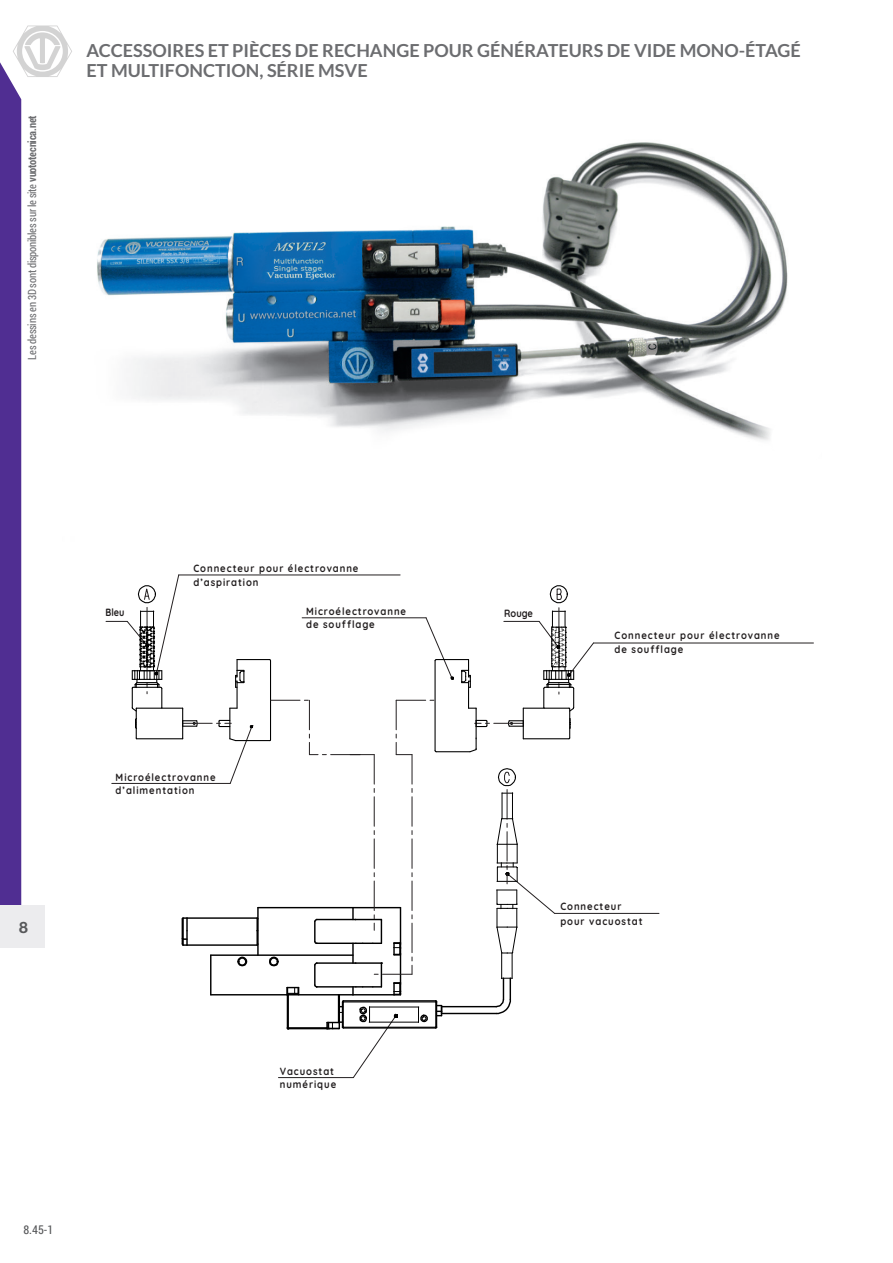
<style>
.page{position:relative;width:893px;height:1263px;background:#fff}
.page>*{position:absolute;margin:0;border:0;box-sizing:border-box;transform-origin:0 0}
.Titolo_prodotto{font:700 18px "Lato";color:#6c6d70}
.t1{font:700 15.75px "Helvetica Neue LT Std";color:#57585a}
.t2{font:12px "Roboto Condensed";color:#57585a}
.t3{font:11.25px "Roboto Condensed";letter-spacing:-.02em;color:#6c6d70;scale:.94 1}
.t4{font:700 10.5px/13.5px "Quicksand";letter-spacing:.1em;color:#231f20;scale:.9 1}
.t5{font:700 10.5px "Quicksand";letter-spacing:.1em;color:#231f20;scale:.88 1}
.t6{font:700 10.5px "Quicksand";letter-spacing:.1em;color:#231f20;scale:.86 1}
.s1{font-weight:700}
</style>
<div class="page">
<div style="left:0;top:905px;width:45px;height:42px;background:#ececee"></div>
<svg style="left:0;top:25px;width:72px;height:880px"></svg>
<img style="left:62px;top:107px;width:726px;height:450px">
<div style="left:728px;top:369px;width:140px;height:139px;background:#fff;border-radius:50%"></div>
<hr style="left:555px;top:913px;width:104px;height:1px;background:#231f20">
<hr style="left:179px;top:575px;width:221px;height:1px;background:#231f20">
<hr style="left:504px;top:621px;width:35px;height:1px;background:#231f20">
<svg style="left:497px;top:768px;width:19px;height:19px"></svg>
<hr style="left:302px;top:617px;width:124px;height:1px;background:#231f20">
<hr style="left:278px;top:1077px;width:75px;height:1px;background:#231f20">
<hr style="left:436px;top:659px;width:33px;height:1px;background:#000">
<hr style="left:436px;top:751px;width:34px;height:1px;background:#000">
<svg style="left:425px;top:617px;width:30px;height:63px"></svg>
<hr style="left:434px;top:661px;width:2px;height:90px;background:#000">
<hr style="left:523px;top:708px;width:46px;height:1px;background:#000">
<hr style="left:523px;top:738px;width:46px;height:1px;background:#000">
<hr style="left:237px;top:659px;width:33px;height:1px;background:#000">
<hr style="left:236px;top:740px;width:34px;height:1px;background:#000">
<hr style="left:270px;top:661px;width:1px;height:79px;background:#000">
<svg style="left:461px;top:659px;width:63px;height:94px"></svg>
<hr style="left:396px;top:700px;width:1px;height:30px;background:#231f20">
<hr style="left:309px;top:700px;width:1px;height:30px;background:#231f20">
<hr style="left:593px;top:643px;width:220px;height:1px;background:#231f20">
<svg style="left:106px;top:574px;width:148px;height:210px"></svg>
<hr style="left:211px;top:954px;width:142px;height:2px;background:#000">
<hr style="left:210px;top:955px;width:1px;height:40px;background:#000">
<hr style="left:211px;top:994px;width:76px;height:1px;background:#000">
<svg style="left:237px;top:956px;width:11px;height:11px"></svg>
<svg style="left:269px;top:956px;width:10px;height:11px"></svg>
<hr style="left:442px;top:1013px;width:54px;height:1px;background:#000">
<hr style="left:442px;top:1006px;width:54px;height:1px;background:#000">
<hr style="left:288px;top:994px;width:51px;height:1px;background:#000">
<hr style="left:289px;top:1028px;width:38px;height:1px;background:#000">
<hr style="left:288px;top:1027px;width:39px;height:1px;background:#000">
<hr style="left:287px;top:995px;width:2px;height:33px;background:#000">
<svg style="left:286px;top:987px;width:14px;height:9px"></svg>
<hr style="left:258px;top:907px;width:95px;height:1px;background:#000">
<hr style="left:257px;top:908px;width:2px;height:47px;background:#000">
<hr style="left:187px;top:917px;width:70px;height:2px;background:#000">
<hr style="left:187px;top:944px;width:70px;height:2px;background:#000">
<svg style="left:255px;top:916px;width:4px;height:31px"></svg>
<svg style="left:181px;top:917px;width:7px;height:29px"></svg>
<svg style="left:538px;top:585px;width:56px;height:155px"></svg>
<hr style="left:396px;top:700px;width:30px;height:1px;background:#231f20">
<svg style="left:271px;top:700px;width:37px;height:1px"></svg>
<hr style="left:507px;top:789px;width:1px;height:30px;background:#231f20">
<svg style="left:494px;top:793px;width:62px;height:222px"></svg>
<svg style="left:309px;top:734px;width:133px;height:344px"></svg>
<p class="t3" style="left:24px;top:360px;width:261px;rotate:-90deg">Les dessins en 3D sont disponibles sur le site <span class="s1">vuototecnica.net</span></p>
<p class="Titolo_prodotto" style="left:87px;top:40px;width:716px">ACCESSOIRES ET PIÈCES DE RECHANGE POUR GÉNÉRATEURS DE VIDE MONO-ÉTAGÉ</p>
<p class="Titolo_prodotto" style="left:87px;top:60px;width:283px">ET MULTIFONCTION, SÉRIE MSVE</p>
<h2 class="t1" style="left:19px;top:918px;width:10px">8</h2>
<p class="t2" style="left:23px;top:1221px;width:31px">8.45-1</p>
<p class="t4" style="left:193px;top:560px;width:185px">Connecteur pour électrovanne d’aspiration</p>
<p class="t4" style="left:306px;top:603px;width:113px">Microélectrovanne de soufflage</p>
<p class="t6" style="left:105px;top:604px;width:23px">Bleu</p>
<p class="t5" style="left:504px;top:605px;width:34px">Rouge</p>
<p class="t4" style="left:615px;top:628px;width:185px">Connecteur pour électrovanne</p>
<p class="t4" style="left:615px;top:641px;width:78px">de soufflage</p>
<p class="t4" style="left:116px;top:769px;width:113px">Microélectrovanne d’alimentation</p>
<p class="t4" style="left:560px;top:898px;width:69px">Connecteur</p>
<p class="t4" style="left:560px;top:913px;width:93px">pour vacuostat</p>
<p class="t4" style="left:280px;top:1063px;width:62px">Vacuostat</p>
<p class="t4" style="left:280px;top:1076px;width:64px">numérique</p>
</div>
